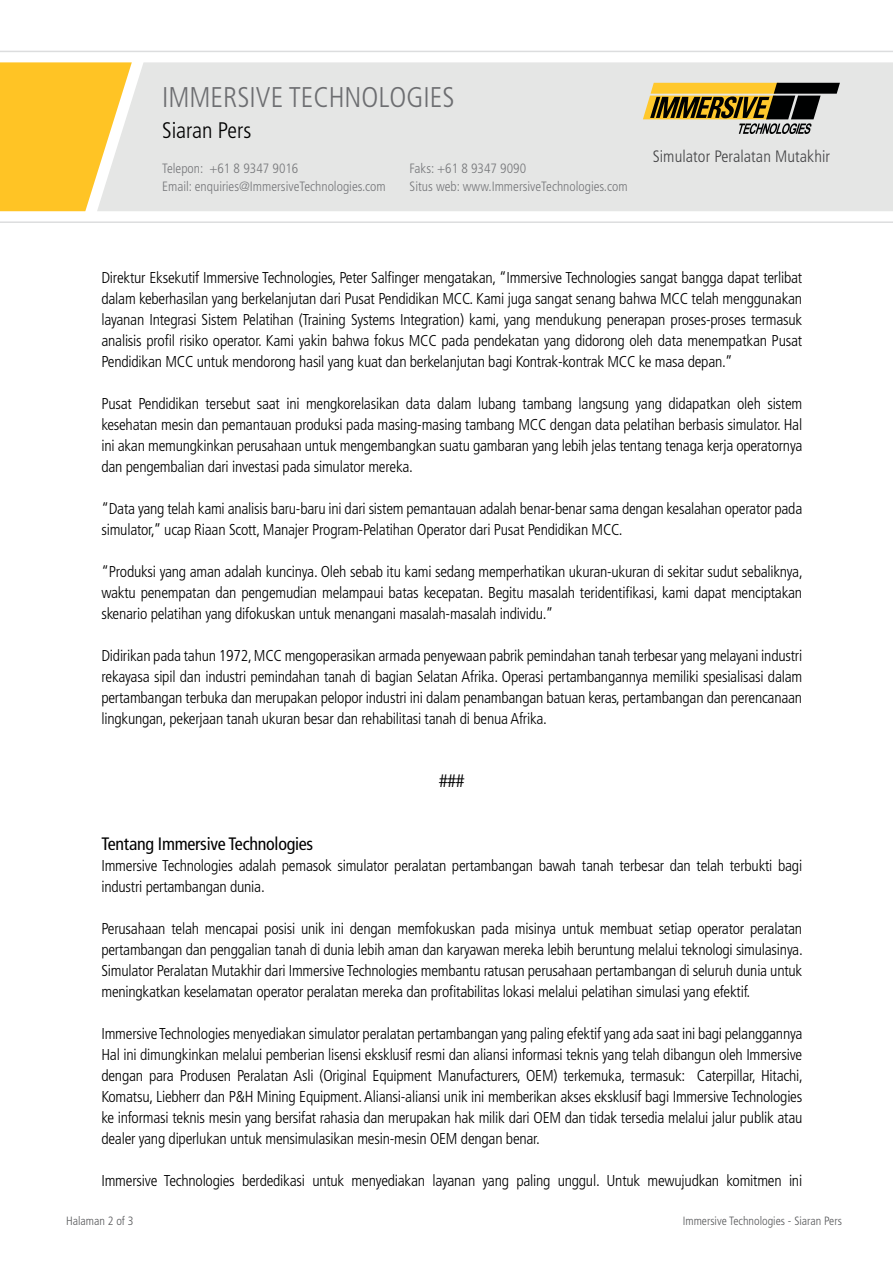
<style>
.page{position:relative;width:893px;height:1263px;background:#fff}
.page>*{position:absolute;margin:0;border:0;box-sizing:border-box;transform-origin:0 0}
.t1{font:300 condensed 28.5px "Frutiger";color:#6d6e71}
.t2{font:300 condensed 22.5px "Frutiger LT Std";color:#000}
.t3{font:300 condensed 22.5px "Frutiger";color:#000}
.t4{font:condensed 18px "Frutiger LT Std";letter-spacing:-.015em;color:#000}
.t5{font:300 condensed 16.5px "Frutiger";letter-spacing:.005em;color:#434345}
.t6{font:300 condensed 15.75px/21px "Frutiger LT Std";letter-spacing:-.015em;color:#000;text-align:justify}
.t7{font:300 condensed 13.5px "Frutiger";color:#77787b}
.t8{font:300 condensed 13.5px/18px "Frutiger LT Std";color:#77787b}
.t9{font:300 condensed 12px "Frutiger";color:#58595b}
</style>
<div class="page">
<div style="left:0;top:62px;width:97px;height:149px;background:#ffc425"></div>
<div style="left:97px;top:62px;width:796px;height:149px;background:#e5e6e5"></div>
<hr style="left:0;top:51px;width:893px;height:1px;background:#dcddde">
<hr style="left:0;top:221px;width:893px;height:2px;background:#dcddde">
<svg style="left:643px;top:83px;width:197px;height:51px;background:#998b60"></svg>
<h1 class="t1" style="left:162px;top:81px;width:294px">IMMERSIVE TECHNOLOGIES</h1>
<h2 class="t3" style="left:162px;top:118px;width:91px">Siaran Pers</h2>
<p class="t7" style="left:162px;top:161px;width:138px">Telepon: +61 8 9347 9016</p>
<p class="t7" style="left:410px;top:161px;width:118px">Faks: +61 8 9347 9090</p>
<p class="t7" style="left:162px;top:179px;width:225px">Email: enquiries@ImmersiveTechnologies.com</p>
<p class="t7" style="left:410px;top:179px;width:219px">Situs web: www.ImmersiveTechnologies.com</p>
<h2 class="t2" style="left:162px;top:118px;width:121px">Media R lease</h2>
<p class="t8" style="left:162px;top:160px;width:131px">Phone: +61 8 9347 9016</p>
<p class="t8" style="left:410px;top:160px;width:194px;text-indent:11px">x: +61 8 9347 9090<br>Web: www.ImmersiveTechnologies.com</p>
<p class="t5" style="left:653px;top:147px;width:179px">Simulator Peralatan Mutakhir</p>
<p class="t6" style="left:101px;top:267px;width:702px">Direktur Eksekutif Immersive Technologies, Peter Salfinger mengatakan, “Immersive Technologies sangat bangga dapat terlibat dalam keberhasilan yang berkelanjutan dari Pusat Pendidikan MCC. Kami juga sangat senang bahwa MCC telah menggunakan layanan Integrasi Sistem Pelatihan (Training Systems Integration) kami, yang mendukung penerapan proses-proses termasuk analisis profil risiko operator. Kami yakin bahwa fokus MCC pada pendekatan yang didorong oleh data menempatkan Pusat Pendidikan MCC untuk mendorong hasil yang kuat dan berkelanjutan bagi Kontrak-kontrak MCC ke masa depan.”</p>
<p class="t6" style="left:101px;top:393px;width:702px">Pusat Pendidikan tersebut saat ini mengkorelasikan data dalam lubang tambang langsung yang didapatkan oleh sistem kesehatan mesin dan pemantauan produksi pada masing-masing tambang MCC dengan data pelatihan berbasis simulator. Hal ini akan memungkinkan perusahaan untuk mengembangkan suatu gambaran yang lebih jelas tentang tenaga kerja operatornya dan pengembalian dari investasi pada simulator mereka.</p>
<p class="t6" style="left:101px;top:498px;width:702px">“Data yang telah kami analisis baru-baru ini dari sistem pemantauan adalah benar-benar sama dengan kesalahan operator pada simulator,” ucap Riaan Scott, Manajer Program-Pelatihan Operator dari Pusat Pendidikan MCC.</p>
<p class="t6" style="left:101px;top:561px;width:703px">“Produksi yang aman adalah kuncinya. Oleh sebab itu kami sedang memperhatikan ukuran-ukuran di sekitar sudut sebaliknya, waktu penempatan dan pengemudian melampaui batas kecepatan. Begitu masalah teridentifikasi, kami dapat menciptakan skenario pelatihan yang difokuskan untuk menangani masalah-masalah individu.”</p>
<p class="t6" style="left:101px;top:645px;width:702px">Didirikan pada tahun 1972, MCC mengoperasikan armada penyewaan pabrik pemindahan tanah terbesar yang melayani industri rekayasa sipil dan industri pemindahan tanah di bagian Selatan Afrika. Operasi pertambangannya memiliki spesialisasi dalam pertambangan terbuka dan merupakan pelopor industri ini dalam penambangan batuan keras, pertambangan dan perencanaan lingkungan, pekerjaan tanah ukuran besar dan rehabilitasi tanah di benua Afrika.</p>
<p class="t4" style="left:439px;top:770px;width:27px">###</p>
<p class="t4" style="left:101px;top:833px;width:213px">Tentang Immersive Technologies</p>
<p class="t6" style="left:101px;top:855px;width:702px">Immersive Technologies adalah pemasok simulator peralatan pertambangan bawah tanah terbesar dan telah terbukti bagi industri pertambangan dunia.</p>
<p class="t6" style="left:101px;top:918px;width:703px">Perusahaan telah mencapai posisi unik ini dengan memfokuskan pada misinya untuk membuat setiap operator peralatan pertambangan dan penggalian tanah di dunia lebih aman dan karyawan mereka lebih beruntung melalui teknologi simulasinya.<br>Simulator Peralatan Mutakhir dari Immersive Technologies membantu ratusan perusahaan pertambangan di seluruh dunia untuk meningkatkan keselamatan operator peralatan mereka dan profitabilitas lokasi melalui pelatihan simulasi yang efektif.</p>
<p class="t6" style="left:101px;top:1023px;width:703px">Immersive Technologies menyediakan simulator peralatan pertambangan yang paling efektif yang ada saat ini bagi pelanggannya Hal ini dimungkinkan melalui pemberian lisensi eksklusif resmi dan aliansi informasi teknis yang telah dibangun oleh Immersive dengan para Produsen Peralatan Asli (Original Equipment Manufacturers, OEM) terkemuka, termasuk: Caterpillar, Hitachi, Komatsu, Liebherr dan P&amp;H Mining Equipment. Aliansi-aliansi unik ini memberikan akses eksklusif bagi Immersive Technologies ke informasi teknis mesin yang bersifat rahasia dan merupakan hak milik dari OEM dan tidak tersedia melalui jalur publik atau dealer yang diperlukan untuk mensimulasikan mesin-mesin OEM dengan benar.</p>
<p class="t6" style="left:101px;top:1170px;width:702px">Immersive Technologies berdedikasi untuk menyediakan layanan yang paling unggul. Untuk mewujudkan komitmen ini</p>
<p class="t9" style="left:66px;top:1214px;width:69px">Halaman 2 of 3</p>
<p class="t9" style="left:683px;top:1214px;width:161px">Immersive Technologies - Siaran Pers</p>
</div>
